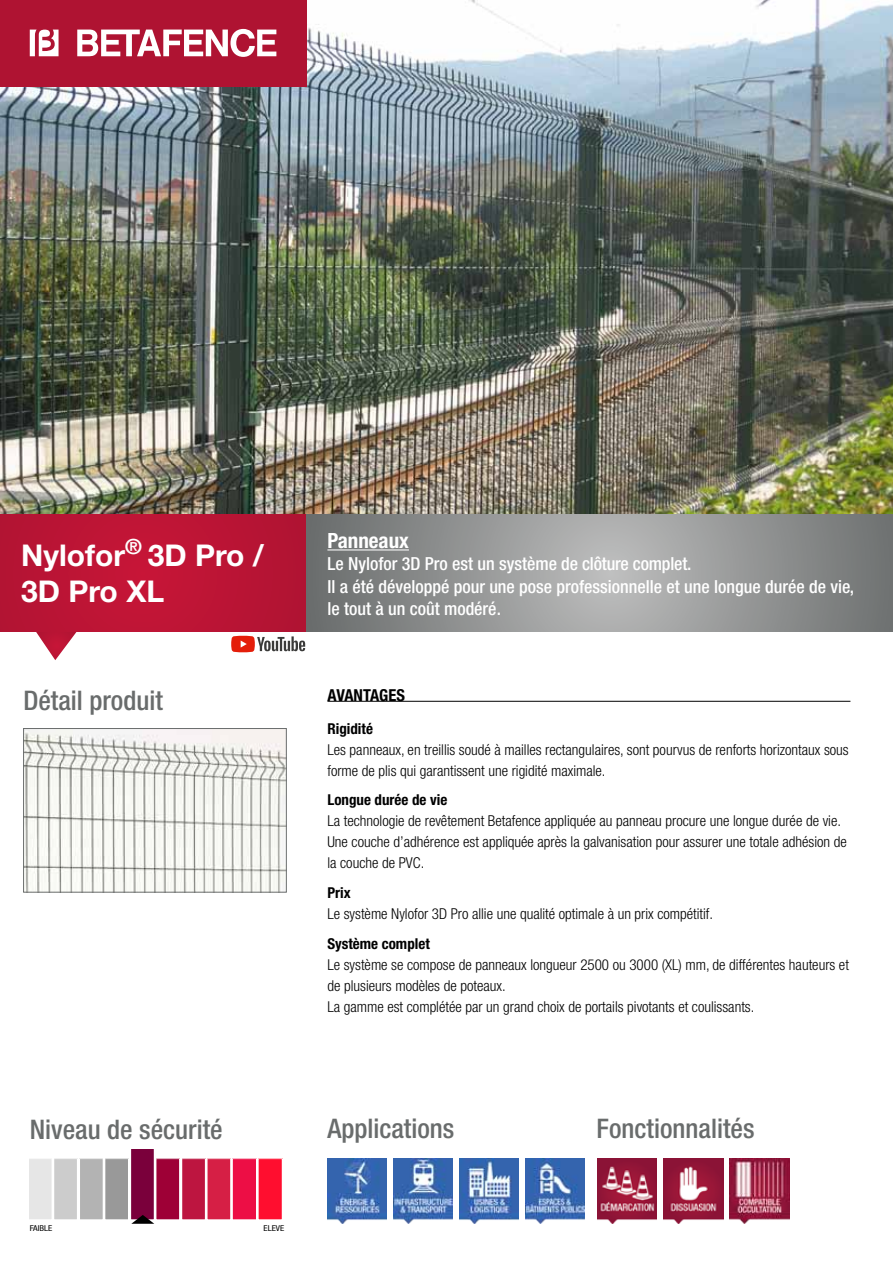
<style>
.page{position:relative;width:893px;height:1263px;background:#fff}
.page>*{position:absolute;margin:0;border:0;box-sizing:border-box;transform-origin:0 0}
.t1{font:700 30px/36px "Helvetica Neue LT Std";color:#fff}
.t2{font:500 condensed 27px "Helvetica Neue";color:#696c6c}
.t3{font:700 condensed 21px "Helvetica Neue";color:#fff}
.t4{font:500 condensed 18px/22.5px "Helvetica Neue";color:#fff}
.t5{font:700 condensed 16.5px "Helvetica Neue LT Std";color:#000}
.t6{font:300 condensed 15px/21px "Helvetica Neue LT Std";color:#000}
.t7{font:700 condensed 15px "Helvetica Neue LT Std";color:#000}
.t8{font:condensed 8.1px "Helvetica Neue";color:#000;scale:1.11 1}
.t9{font:condensed 7.5px "Helvetica Neue LT Std";color:#000;scale:1.53 1}
</style>
<div class="page">
<img style="left:0;top:0;width:893px;height:514px">
<img style="left:25px;top:730px;width:260px;height:160px">
<div style="left:23px;top:728px;width:264px;height:164px;border:1px solid #696c6c"></div>
<svg style="left:35px;top:631px;width:43px;height:29px"></svg>
<div style="left:0;top:514px;width:306px;height:117px;background:#bb1435"></div>
<svg style="left:306px;top:514px;width:587px;height:117px;background:#929493"></svg>
<hr style="left:327px;top:549px;width:82px;height:1px;background:#fff">
<hr style="left:327px;top:701px;width:523px;height:1px;background:#000">
<div style="left:0;top:0;width:306px;height:86px;background:#af1332"></div>
<svg style="left:77px;top:29px;width:199px;height:28px"></svg>
<svg style="left:30px;top:30px;width:29px;height:26px"></svg>
<img style="left:393px;top:1159px;width:60px;height:64px">
<img style="left:327px;top:1159px;width:60px;height:64px">
<svg style="left:30px;top:1159px;width:22px;height:60px"></svg>
<div style="left:54px;top:1159px;width:24px;height:61px;background:#ccc"></div>
<div style="left:53px;top:1158px;width:25px;height:62px;border:1px solid #fff"></div>
<div style="left:79px;top:1159px;width:24px;height:61px;background:#b3b3b3"></div>
<div style="left:79px;top:1158px;width:24px;height:62px;border:1px solid #fff"></div>
<div style="left:105px;top:1159px;width:24px;height:61px;background:#999"></div>
<div style="left:105px;top:1158px;width:24px;height:62px;border:1px solid #fff"></div>
<div style="left:156px;top:1159px;width:24px;height:61px;background:#9e0036"></div>
<div style="left:156px;top:1158px;width:24px;height:62px;border:1px solid #fff"></div>
<div style="left:207px;top:1159px;width:24px;height:61px;background:#d61f45"></div>
<div style="left:207px;top:1158px;width:24px;height:62px;border:1px solid #fff"></div>
<div style="left:182px;top:1159px;width:23px;height:61px;background:#bd1540"></div>
<div style="left:181px;top:1158px;width:25px;height:62px;border:1px solid #fff"></div>
<div style="left:232px;top:1159px;width:25px;height:61px;background:#ed0e45"></div>
<div style="left:232px;top:1158px;width:25px;height:62px;border:1px solid #fff"></div>
<div style="left:258px;top:1159px;width:24px;height:61px;background:#ff0e2f"></div>
<div style="left:258px;top:1158px;width:25px;height:62px;border:1px solid #fff"></div>
<svg style="left:131px;top:1149px;width:23px;height:75px;background:#77083d"></svg>
<img style="left:597px;top:1158px;width:60px;height:65px">
<img style="left:663px;top:1158px;width:60px;height:65px">
<img style="left:729px;top:1158px;width:60px;height:65px">
<img style="left:525px;top:1159px;width:60px;height:64px">
<img style="left:459px;top:1159px;width:60px;height:64px">
<svg style="left:231px;top:636px;width:74px;height:16px"></svg>
<h1 class="t1" style="left:21px;top:536px;width:244px">Nylofor<sup>®</sup> 3D Pro /<br>3D Pro XL</h1>
<h3 class="t3" style="left:327px;top:528px;width:83px">Panneaux</h3>
<p class="t4" style="left:327px;top:552px;width:528px">Le Nylofor 3D Pro est un système de clôture complet.<br>Il a été développé pour une pose professionnelle et une longue durée de vie, le tout à un coût modéré.</p>
<h2 class="t2" style="left:23px;top:684px;width:141px">Détail produit</h2>
<p class="t5" style="left:327px;top:685px;width:79px">avantages</p>
<p class="t7" style="left:327px;top:719px;width:47px">Rigidité</p>
<p class="t6" style="left:327px;top:739px;width:523px">Les panneaux, en treillis soudé à mailles rectangulaires, sont pourvus de renforts horizontaux sous forme de plis qui garantissent une rigidité maximale.</p>
<p class="t7" style="left:327px;top:791px;width:121px">Longue durée de vie</p>
<p class="t6" style="left:327px;top:810px;width:521px">La technologie de revêtement Betafence appliquée au panneau procure une longue durée de vie.<br>Une couche d’adhérence est appliquée après la galvanisation pour assurer une totale adhésion de la couche de PVC.</p>
<p class="t7" style="left:327px;top:883px;width:25px">Prix</p>
<p class="t6" style="left:327px;top:903px;width:387px">Le système Nylofor 3D Pro allie une qualité optimale à un prix compétitif.</p>
<p class="t7" style="left:327px;top:934px;width:104px">Système complet</p>
<p class="t6" style="left:327px;top:953px;width:523px">Le système se compose de panneaux longueur 2500 ou 3000 (XL) mm, de différentes hauteurs et de plusieurs modèles de poteaux.<br>La gamme est complétée par un grand choix de portails pivotants et coulissants.</p>
<h2 class="t2" style="left:30px;top:1113px;width:194px">Niveau de sécurité</h2>
<h2 class="t2" style="left:597px;top:1113px;width:159px">Fonctionnalités</h2>
<h2 class="t2" style="left:327px;top:1113px;width:128px">Applications</h2>
<p class="t8" style="left:30px;top:1223px;width:22px">FAIBLE</p>
<p class="t9" style="left:262px;top:1222px;width:15px">HIGH</p>
<p class="t9" style="left:28px;top:1223px;width:14px">LOW</p>
<p class="t8" style="left:263px;top:1223px;width:20px">ELEVE</p>
</div>
